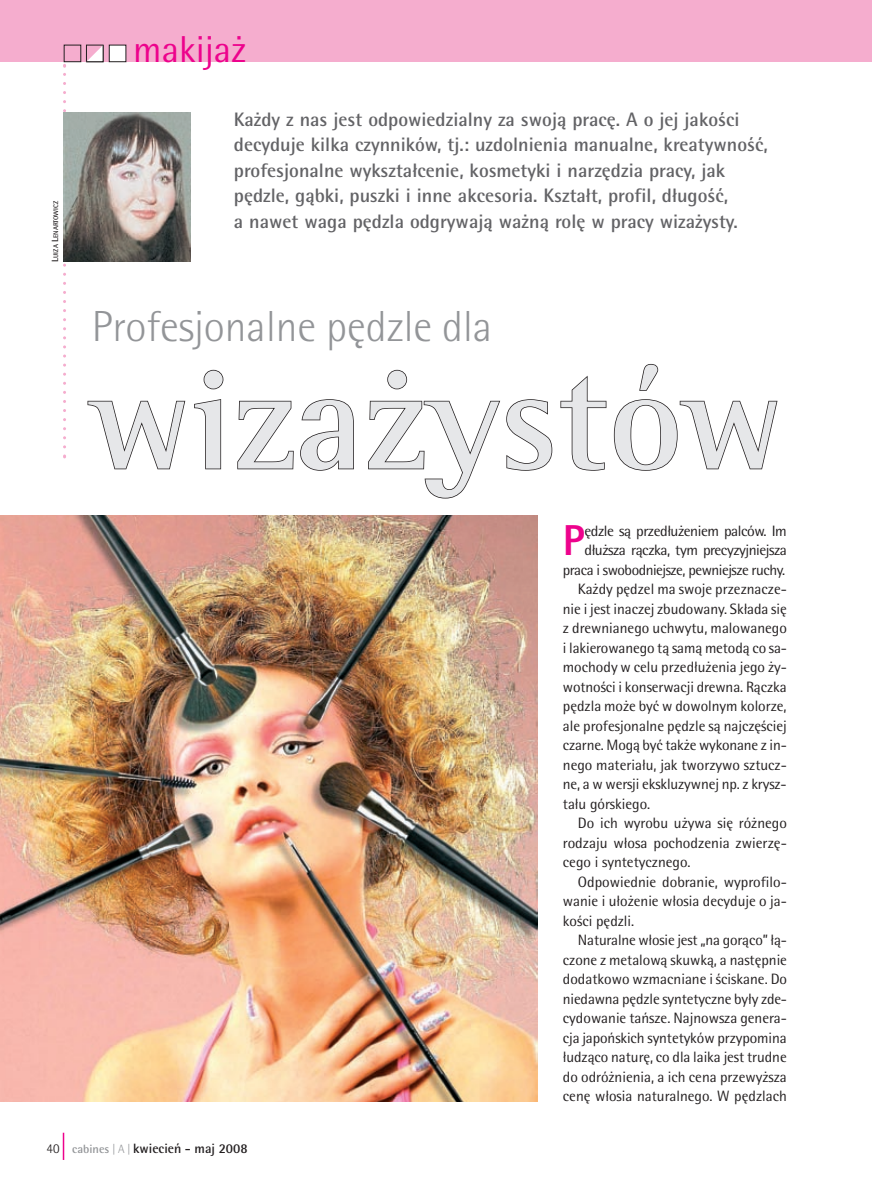
<style>
.page{position:relative;width:872px;height:1191px;background:#fff}
.page>*{position:absolute;margin:0;border:0;box-sizing:border-box;transform-origin:0 0}
.t1{font:700 144px "Rotis Semi Serif Pl";color:#e6e7e9}
.t2{font:300 43.5px "Rotis Semi Sans Pl";color:#939598}
.t3{font:700 expanded 43.2px "Rotis Sans Serif Pl";color:#ed028c}
.t4{font:37.5px "Rotis Semi Sans Pl";color:#ed028c}
.t5{font:700 19.5px/25.5px "Rotis Semi Sans Pl";color:#636366}
.t6{font:15px "Rotis Semi Sans Pl";color:#231f20}
.t7{font:15px "Rotis Semi Sans Pl";letter-spacing:-.03em;color:#231f20}
.t8{font:700 13.5px "Rotis Semi Sans Pl";color:#231f20}
.t9{font:700 6.75px "Rotis Semi Sans Pl";color:#231f20}
.s1{font-size:9px}
.s2{font-weight:300}
.s3{font-size:12px;color:#939598}
.s4{font-weight:300;font-size:12px;color:#939598}
</style>
<div class="page">
<div style="left:0;top:0;width:872px;height:62px;background:#f5adce"></div>
<div style="left:64px;top:45px;width:17px;height:17px;border:1px solid #231f20"></div>
<div style="left:109px;top:45px;width:17px;height:17px;background:#fff"></div>
<div style="left:109px;top:45px;width:17px;height:17px;border:1px solid #231f20"></div>
<svg style="left:86px;top:44px;width:18px;height:18px"></svg>
<svg style="left:63px;top:73px;width:3px;height:375px"></svg>
<img style="left:64px;top:113px;width:126px;height:148px">
<img style="left:0;top:516px;width:537px;height:585px">
<svg style="left:87px;top:400px;width:99px;height:70px"></svg>
<svg style="left:194px;top:369px;width:30px;height:101px"></svg>
<svg style="left:237px;top:399px;width:117px;height:72px"></svg>
<svg style="left:368px;top:369px;width:185px;height:130px"></svg>
<svg style="left:560px;top:375px;width:47px;height:96px"></svg>
<svg style="left:613px;top:363px;width:165px;height:108px"></svg>
<svg style="left:63px;top:1132px;width:1px;height:28px"></svg>
<p class="t9" style="left:52px;top:262px;width:62px;rotate:-90deg"><span class="s1">L</span>UIZA <span class="s1">L</span>ENARTOWICZ</p>
<h3 class="t4" style="left:133px;top:27px;width:115px">makijaż</h3>
<p class="t5" style="left:234px;top:106px;width:535px">Każdy z nas jest odpowiedzialny za swoją pracę. A o jej jakości decyduje kilka czynników, tj.: uzdolnienia manualne, kreatywność, profesjonalne wykształcenie, kosmetyki i narzędzia pracy, jak pędzle, gąbki, puszki i inne akcesoria. Kształt, profil, długość,<br>a nawet waga pędzla odgrywają ważną rolę w pracy wizażysty.</p>
<h2 class="t2" style="left:92px;top:302px;width:402px">Profesjonalne pędzle dla</h2>
<h1 class="t1" style="left:88px;top:334px;width:698px">wizażystów</h1>
<h3 class="t3" style="left:563px;top:513px;width:23px">P</h3>
<p class="t7" style="left:584px;top:521px;width:204px">ędzle są przedłużeniem palców. Im</p>
<p class="t7" style="left:584px;top:541px;width:204px">dłuższa rączka, tym precyzyjniejsza</p>
<p class="t7" style="left:563px;top:560px;width:224px">praca i swobodniejsze, pewniejsze ruchy.</p>
<p class="t6" style="left:578px;top:580px;width:210px">Każdy pędzel ma swoje przeznacze-</p>
<p class="t6" style="left:563px;top:599px;width:225px">nie i jest inaczej zbudowany. Składa się</p>
<p class="t6" style="left:563px;top:619px;width:225px">z drewnianego uchwytu, malowanego</p>
<p class="t6" style="left:563px;top:638px;width:226px">i lakierowanego tą samą metodą co sa-</p>
<p class="t6" style="left:563px;top:658px;width:226px">mochody w celu przedłużenia jego ży-</p>
<p class="t6" style="left:563px;top:677px;width:225px">wotności i konserwacji drewna. Rączka</p>
<p class="t6" style="left:563px;top:697px;width:225px">pędzla może być w dowolnym kolorze,</p>
<p class="t6" style="left:563px;top:716px;width:225px">ale profesjonalne pędzle są najczęściej</p>
<p class="t6" style="left:563px;top:736px;width:225px">czarne. Mogą być także wykonane z in-</p>
<p class="t6" style="left:563px;top:755px;width:225px">nego materiału, jak tworzywo sztucz-</p>
<p class="t6" style="left:563px;top:775px;width:225px">ne, a w wersji ekskluzywnej np. z krysz-</p>
<p class="t6" style="left:563px;top:794px;width:89px">tału górskiego.</p>
<p class="t6" style="left:578px;top:814px;width:210px">Do ich wyrobu używa się różnego</p>
<p class="t6" style="left:563px;top:833px;width:225px">rodzaju włosa pochodzenia zwierzę-</p>
<p class="t6" style="left:563px;top:853px;width:129px">cego i syntetycznego.</p>
<p class="t6" style="left:578px;top:872px;width:210px">Odpowiednie dobranie, wyprofilo-</p>
<p class="t6" style="left:563px;top:892px;width:225px">wanie i ułożenie włosia decyduje o ja-</p>
<p class="t6" style="left:563px;top:911px;width:73px">kości pędzli.</p>
<p class="t6" style="left:578px;top:931px;width:211px">Naturalne włosie jest „na gorąco” łą-</p>
<p class="t6" style="left:563px;top:950px;width:226px">czone z metalową skuwką, a następnie</p>
<p class="t6" style="left:563px;top:970px;width:226px">dodatkowo wzmacniane i ściskane. Do</p>
<p class="t6" style="left:563px;top:989px;width:226px">niedawna pędzle syntetyczne były zde-</p>
<p class="t6" style="left:563px;top:1009px;width:225px">cydowanie tańsze. Najnowsza genera-</p>
<p class="t6" style="left:563px;top:1028px;width:225px">cja japońskich syntetyków przypomina</p>
<p class="t6" style="left:563px;top:1048px;width:225px">łudząco naturę, co dla laika jest trudne</p>
<p class="t6" style="left:563px;top:1067px;width:225px">do odróżnienia, a ich cena przewyższa</p>
<p class="t6" style="left:563px;top:1087px;width:225px">cenę włosia naturalnego. W pędzlach</p>
<p class="t8" style="left:47px;top:1139px;width:203px"><span class="s2">40</span> <span class="s3">cabines</span> <span class="s4">| A |</span> kwiecień - maj 2008</p>
</div>
